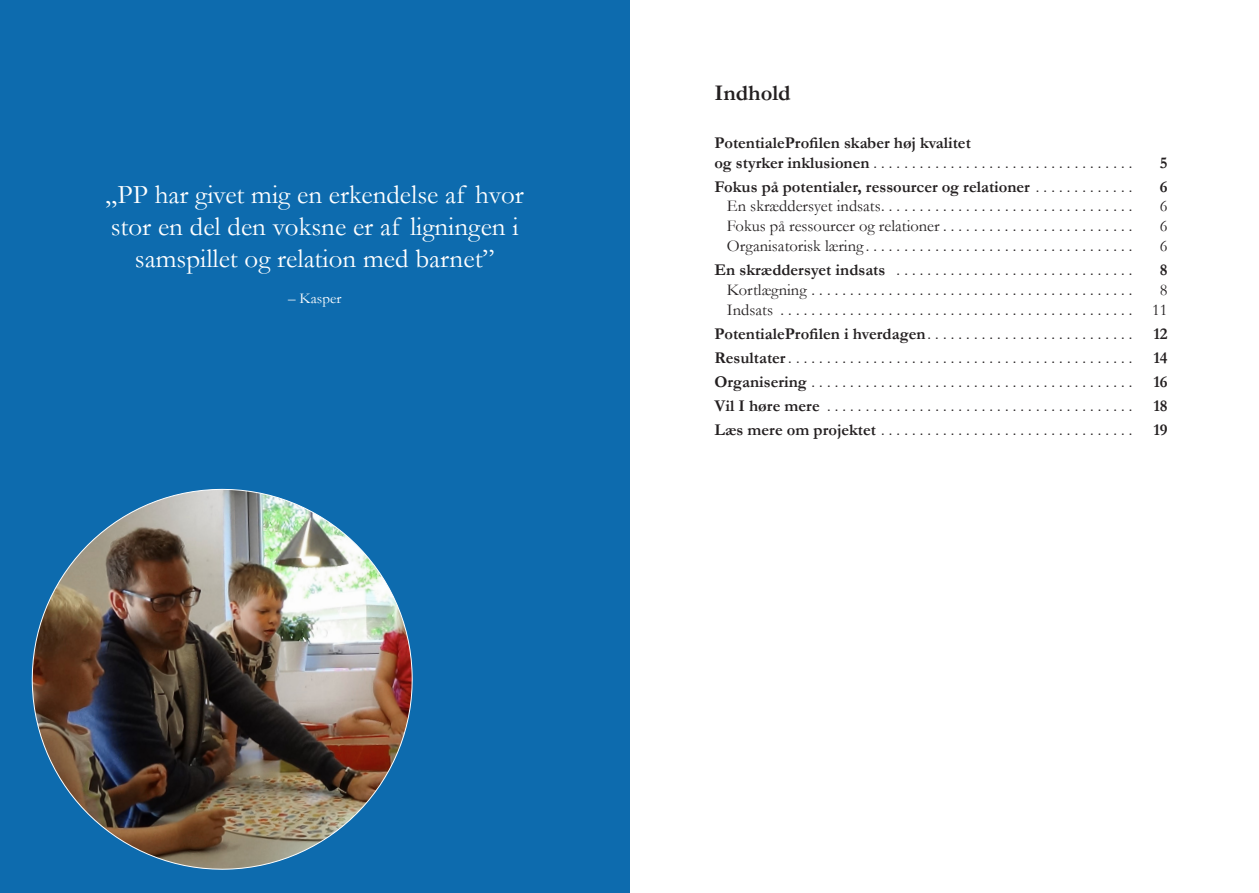
<style>
.page{position:relative;width:1259px;height:893px;background:#fff}
.page>*{position:absolute;margin:0;border:0;box-sizing:border-box;transform-origin:0 0}
.citat{font:27px/32.4px "Garamond";color:#fff;text-align:center}
.Rubrik{font:700 22.5px "Garamond";color:#231f20}
.Indhold{font:16.5px "Garamond";color:#231f20}
.Indhold-2{font:700 16.5px/19.8px "Garamond";color:#231f20}
.citatnavn{font:15px "Garamond";color:#fff}
.s1{font-weight:400}
.s2{font-weight:700}
</style>
<div class="page">
<div style="left:0;top:0;width:629px;height:893px;background:#0d6bae"></div>
<img style="left:31px;top:488px;width:382px;height:382px">
<p class="citat" style="left:106px;top:177px;width:420px">„PP har givet mig en erkendelse af hvor stor en del den voksne er af ligningen i samspillet og relation med barnet”</p>
<p class="citatnavn" style="left:288px;top:289px;width:55px">– Kasper</p>
<p class="Rubrik" style="left:714px;top:77px;width:78px">Indhold</p>
<p class="Indhold-2" style="left:714px;top:133px;width:419px">PotentialeProfilen skaber høj kvalitet<br>og styrker inklusionen <span class="s1">. . . . . . . . . . . . . . . . . . . . . . . . . . . . . . . . . .</span></p>
<p class="Indhold-2" style="left:1160px;top:153px;width:9px">5</p>
<p class="Indhold-2" style="left:714px;top:177px;width:419px">Fokus på potentialer, ressourcer og relationer <span class="s1">. . . . . . . . . . . . .</span></p>
<p class="Indhold-2" style="left:1160px;top:177px;width:9px">6</p>
<p class="Indhold" style="left:727px;top:195px;width:407px">En skræddersyet indsats . . . . . . . . . . . . . . . . . . . . . . . . . . . . . . . . .</p>
<p class="Indhold" style="left:1160px;top:195px;width:9px">6</p>
<p class="Indhold" style="left:727px;top:215px;width:407px">Fokus på ressourcer og relationer . . . . . . . . . . . . . . . . . . . . . . . . .</p>
<p class="Indhold" style="left:1160px;top:215px;width:9px">6</p>
<p class="Indhold" style="left:727px;top:235px;width:407px">Organisatorisk læring . . . . . . . . . . . . . . . . . . . . . . . . . . . . . . . . . . .</p>
<p class="Indhold" style="left:1160px;top:235px;width:9px">6</p>
<p class="Indhold" style="left:714px;top:259px;width:419px"><span class="s2">En skræddersyet indsats</span> . . . . . . . . . . . . . . . . . . . . . . . . . . . . . . .</p>
<p class="Indhold-2" style="left:1160px;top:260px;width:9px">8</p>
<p class="Indhold" style="left:727px;top:279px;width:407px">Kortlægning . . . . . . . . . . . . . . . . . . . . . . . . . . . . . . . . . . . . . . . . . .</p>
<p class="Indhold" style="left:1160px;top:279px;width:9px">8</p>
<p class="Indhold" style="left:727px;top:298px;width:442px">Indsats . . . . . . . . . . . . . . . . . . . . . . . . . . . . . . . . . . . . . . . . . . . . . . 11</p>
<p class="Indhold-2" style="left:714px;top:324px;width:419px">PotentialeProfilen i hverdagen <span class="s1">. . . . . . . . . . . . . . . . . . . . . . . . . . .</span></p>
<p class="Indhold-2" style="left:1153px;top:324px;width:16px">12</p>
<p class="Indhold" style="left:714px;top:346px;width:419px"><span class="s2">Resultater</span> . . . . . . . . . . . . . . . . . . . . . . . . . . . . . . . . . . . . . . . . . . . . .</p>
<p class="Indhold-2" style="left:1153px;top:348px;width:16px">14</p>
<p class="Indhold" style="left:714px;top:370px;width:419px"><span class="s2">Organisering</span> . . . . . . . . . . . . . . . . . . . . . . . . . . . . . . . . . . . . . . . . . .</p>
<p class="Indhold-2" style="left:1153px;top:372px;width:16px">16</p>
<p class="Indhold" style="left:714px;top:394px;width:419px"><span class="s2">Vil I høre mere</span> . . . . . . . . . . . . . . . . . . . . . . . . . . . . . . . . . . . . . . . .</p>
<p class="Indhold-2" style="left:1153px;top:396px;width:16px">18</p>
<p class="Indhold" style="left:714px;top:418px;width:419px"><span class="s2">Læs mere om projektet</span> . . . . . . . . . . . . . . . . . . . . . . . . . . . . . . . . .</p>
<p class="Indhold-2" style="left:1153px;top:420px;width:16px">19</p>
</div>
